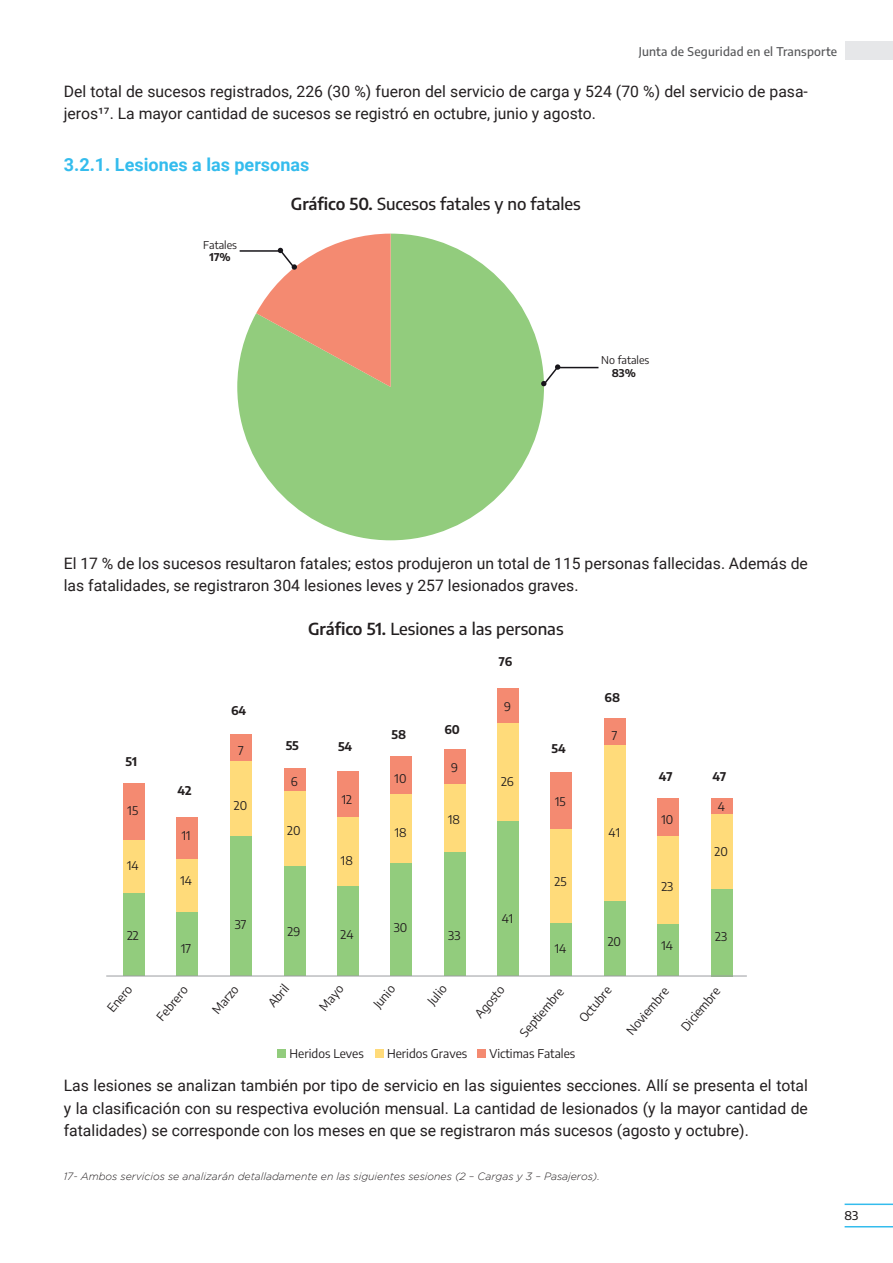
<style>
.page{position:relative;width:893px;height:1263px;background:#fff}
.page>*{position:absolute;margin:0;border:0;box-sizing:border-box;transform-origin:0 0}
.t1{font:700 18px "Roboto";color:#34bced}
.t2{font:500 16.5px "Encode Sans";color:#231f20}
.t3{font:15.75px/22.5px "Roboto";color:#231f20}
.t4{font:12px "Encode Sans";color:#231f20}
.t5{font:500 12px "Encode Sans";letter-spacing:.015em;color:#57585a}
.t6{font:700 12px "Encode Sans";color:#231f20}
.t7{font:500 12px "Encode Sans";color:#231f20}
.t8{font:10.65px "Encode Sans";color:#231f20}
.t9{font:700 10.65px "Encode Sans";color:#231f20}
.t10{font:italic 300 10.5px "Gotham";color:#231f20}
.s1{font-weight:600}
</style>
<div class="page">
<div style="left:845px;top:42px;width:48px;height:18px;background:#e6e7e9"></div>
<hr style="left:845px;top:1203px;width:48px;height:2px;background:#34bced">
<hr style="left:845px;top:1226px;width:48px;height:1px;background:#34bced">
<svg style="left:237px;top:234px;width:307px;height:306px;fill:#92cc7d"></svg>
<svg style="left:541px;top:364px;width:58px;height:22px"></svg>
<svg style="left:238px;top:234px;width:153px;height:153px"></svg>
<div style="left:123px;top:893px;width:21px;height:83px;background:#92cc7d"></div>
<div style="left:123px;top:840px;width:21px;height:53px;background:#ffdb7a"></div>
<div style="left:123px;top:783px;width:21px;height:57px;background:#f48a71"></div>
<div style="left:176px;top:912px;width:21px;height:64px;background:#92cc7d"></div>
<div style="left:176px;top:859px;width:21px;height:53px;background:#ffdb7a"></div>
<div style="left:176px;top:817px;width:21px;height:42px;background:#f48a71"></div>
<div style="left:230px;top:836px;width:22px;height:140px;background:#92cc7d"></div>
<div style="left:230px;top:760px;width:22px;height:76px;background:#ffdb7a"></div>
<div style="left:230px;top:734px;width:22px;height:26px;background:#f48a71"></div>
<div style="left:284px;top:866px;width:21px;height:110px;background:#92cc7d"></div>
<div style="left:284px;top:790px;width:21px;height:76px;background:#ffdb7a"></div>
<div style="left:284px;top:768px;width:21px;height:23px;background:#f48a71"></div>
<div style="left:337px;top:885px;width:21px;height:91px;background:#92cc7d"></div>
<div style="left:337px;top:817px;width:21px;height:68px;background:#ffdb7a"></div>
<div style="left:337px;top:772px;width:21px;height:45px;background:#f48a71"></div>
<div style="left:391px;top:862px;width:21px;height:114px;background:#92cc7d"></div>
<div style="left:391px;top:794px;width:21px;height:68px;background:#ffdb7a"></div>
<div style="left:391px;top:756px;width:21px;height:38px;background:#f48a71"></div>
<div style="left:444px;top:851px;width:21px;height:125px;background:#92cc7d"></div>
<div style="left:444px;top:783px;width:21px;height:68px;background:#ffdb7a"></div>
<div style="left:444px;top:749px;width:21px;height:34px;background:#f48a71"></div>
<div style="left:497px;top:821px;width:22px;height:155px;background:#92cc7d"></div>
<div style="left:497px;top:722px;width:22px;height:99px;background:#ffdb7a"></div>
<div style="left:497px;top:688px;width:22px;height:34px;background:#f48a71"></div>
<div style="left:550px;top:923px;width:22px;height:53px;background:#92cc7d"></div>
<div style="left:550px;top:828px;width:22px;height:95px;background:#ffdb7a"></div>
<div style="left:550px;top:772px;width:22px;height:56px;background:#f48a71"></div>
<div style="left:604px;top:900px;width:22px;height:76px;background:#92cc7d"></div>
<div style="left:604px;top:745px;width:22px;height:155px;background:#ffdb7a"></div>
<div style="left:604px;top:719px;width:22px;height:26px;background:#f48a71"></div>
<div style="left:657px;top:923px;width:22px;height:53px;background:#92cc7d"></div>
<div style="left:657px;top:836px;width:22px;height:87px;background:#ffdb7a"></div>
<div style="left:657px;top:798px;width:22px;height:38px;background:#f48a71"></div>
<div style="left:711px;top:889px;width:21px;height:87px;background:#92cc7d"></div>
<div style="left:711px;top:813px;width:21px;height:76px;background:#ffdb7a"></div>
<div style="left:711px;top:798px;width:21px;height:15px;background:#f48a71"></div>
<hr style="left:106px;top:976px;width:641px;height:1px;background:#9b9ca0">
<div style="left:278px;top:1049px;width:8px;height:8px;background:#92cc7d"></div>
<div style="left:375px;top:1049px;width:8px;height:8px;background:#ffdb7a"></div>
<div style="left:477px;top:1049px;width:9px;height:8px;background:#f48a71"></div>
<p class="t5" style="left:639px;top:43px;width:200px">Junta de Seguridad en el Transporte</p>
<p class="t3" style="left:64px;top:79px;width:746px">Del total de sucesos registrados, 226 (30 %) fueron del servicio de carga y 524 (70 %) del servicio de pasa&shy;jeros¹7. La mayor cantidad de sucesos se registró en octubre, junio y agosto.</p>
<p class="t1" style="left:64px;top:152px;width:247px">3.2.1. Lesiones a las personas</p>
<p class="t2" style="left:291px;top:193px;width:291px"><span class="s1">Gráfico 50.</span> Sucesos fatales y no fatales</p>
<p class="t8" style="left:203px;top:237px;width:35px">Fatales</p>
<p class="t9" style="left:210px;top:249px;width:23px">17%</p>
<p class="t8" style="left:601px;top:353px;width:50px">No fatales</p>
<p class="t9" style="left:612px;top:365px;width:26px">83%</p>
<p class="t3" style="left:64px;top:551px;width:746px">El 17 % de los sucesos resultaron fatales; estos produjeron un total de 115 personas fallecidas. Además de las fatalidades, se registraron 304 lesiones leves y 257 lesionados graves.</p>
<p class="t2" style="left:308px;top:617px;width:257px"><span class="s1">Gráfico 51.</span> Lesiones a las personas</p>
<p class="t6" style="left:499px;top:652px;width:15px">76</p>
<p class="t6" style="left:231px;top:701px;width:17px">64</p>
<p class="t4" style="left:504px;top:698px;width:8px">9</p>
<p class="t6" style="left:605px;top:689px;width:17px">68</p>
<p class="t4" style="left:238px;top:742px;width:7px">7</p>
<p class="t6" style="left:286px;top:736px;width:15px">55</p>
<p class="t6" style="left:338px;top:738px;width:16px">54</p>
<p class="t6" style="left:391px;top:726px;width:16px">58</p>
<p class="t6" style="left:444px;top:720px;width:17px">60</p>
<p class="t6" style="left:551px;top:739px;width:16px">54</p>
<p class="t4" style="left:612px;top:727px;width:7px">7</p>
<p class="t6" style="left:126px;top:752px;width:13px">51</p>
<p class="t4" style="left:128px;top:802px;width:12px">15</p>
<p class="t6" style="left:177px;top:782px;width:16px">42</p>
<p class="t4" style="left:182px;top:827px;width:10px">11</p>
<p class="t4" style="left:234px;top:797px;width:15px">20</p>
<p class="t4" style="left:291px;top:773px;width:8px">6</p>
<p class="t4" style="left:287px;top:822px;width:15px">20</p>
<p class="t4" style="left:342px;top:791px;width:12px">12</p>
<p class="t4" style="left:395px;top:770px;width:13px">10</p>
<p class="t4" style="left:395px;top:824px;width:13px">18</p>
<p class="t4" style="left:451px;top:759px;width:8px">9</p>
<p class="t4" style="left:448px;top:811px;width:13px">18</p>
<p class="t4" style="left:501px;top:773px;width:14px">26</p>
<p class="t4" style="left:555px;top:793px;width:12px">15</p>
<p class="t4" style="left:609px;top:824px;width:13px">41</p>
<p class="t6" style="left:659px;top:767px;width:15px">47</p>
<p class="t6" style="left:712px;top:767px;width:15px">47</p>
<p class="t4" style="left:661px;top:811px;width:13px">10</p>
<p class="t4" style="left:718px;top:798px;width:9px">4</p>
<p class="t4" style="left:127px;top:857px;width:13px">14</p>
<p class="t4" style="left:341px;top:852px;width:13px">18</p>
<p class="t4" style="left:714px;top:843px;width:15px">20</p>
<p class="t4" style="left:180px;top:872px;width:13px">14</p>
<p class="t4" style="left:554px;top:873px;width:14px">25</p>
<p class="t4" style="left:661px;top:878px;width:13px">23</p>
<p class="t4" style="left:127px;top:927px;width:13px">22</p>
<p class="t4" style="left:181px;top:940px;width:12px">17</p>
<p class="t4" style="left:235px;top:916px;width:13px">37</p>
<p class="t4" style="left:288px;top:923px;width:14px">29</p>
<p class="t4" style="left:340px;top:926px;width:14px">24</p>
<p class="t4" style="left:394px;top:919px;width:15px">30</p>
<p class="t4" style="left:448px;top:927px;width:14px">33</p>
<p class="t4" style="left:502px;top:910px;width:13px">41</p>
<p class="t4" style="left:555px;top:940px;width:13px">14</p>
<p class="t4" style="left:608px;top:933px;width:15px">20</p>
<p class="t4" style="left:662px;top:937px;width:13px">14</p>
<p class="t4" style="left:715px;top:928px;width:13px">23</p>
<p class="t4" style="left:103px;top:1005px;width:32px;rotate:-50deg">Enero</p>
<p class="t4" style="left:153px;top:1014px;width:43px;rotate:-50deg">Febrero</p>
<p class="t4" style="left:208px;top:1007px;width:35px;rotate:-50deg">Marzo</p>
<p class="t4" style="left:264px;top:1000px;width:26px;rotate:-50deg">Abril</p>
<p class="t4" style="left:315px;top:1004px;width:31px;rotate:-50deg">Mayo</p>
<p class="t4" style="left:370px;top:1001px;width:28px;rotate:-50deg">Junio</p>
<p class="t4" style="left:424px;top:998px;width:23px;rotate:-50deg">Julio</p>
<p class="t4" style="left:471px;top:1011px;width:40px;rotate:-50deg">Agosto</p>
<p class="t4" style="left:516px;top:1030px;width:62px;rotate:-50deg">Septiembre</p>
<p class="t4" style="left:575px;top:1015px;width:44px;rotate:-50deg">Octubre</p>
<p class="t4" style="left:623px;top:1028px;width:60px;rotate:-50deg">Noviembre</p>
<p class="t4" style="left:677px;top:1024px;width:54px;rotate:-50deg">Diciembre</p>
<p class="t4" style="left:290px;top:1045px;width:76px">Heridos Leves</p>
<p class="t4" style="left:387px;top:1045px;width:82px">Heridos Graves</p>
<p class="t4" style="left:489px;top:1045px;width:87px">Victimas Fatales</p>
<p class="t3" style="left:64px;top:1074px;width:746px;text-align:justify">Las lesiones se analizan también por tipo de servicio en las siguientes secciones. Allí se presenta el total y la clasificación con su respectiva evolución mensual. La cantidad de lesionados (y la mayor cantidad de fatalidades) se corresponde con los meses en que se registraron más sucesos (agosto y octubre).</p>
<p class="t10" style="left:64px;top:1171px;width:538px">17- Ambos servicios se analizarán detalladamente en las siguientes sesiones (2 – Cargas y 3 – Pasajeros).</p>
<p class="t7" style="left:845px;top:1206px;width:15px">83</p>
</div>
